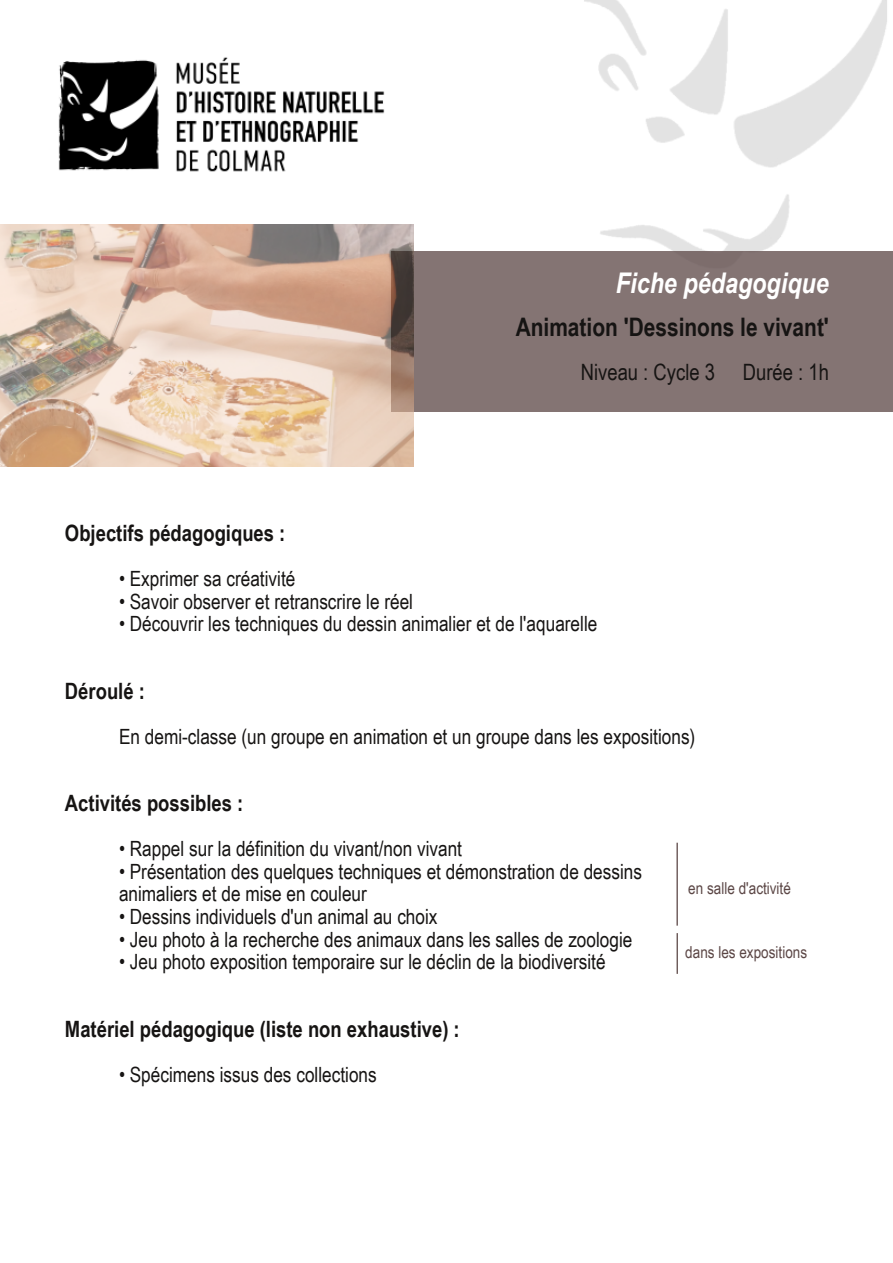
<style>
.page{position:relative;width:893px;height:1263px;background:#fff}
.page>*{position:absolute;margin:0;border:0;box-sizing:border-box;transform-origin:0 0}
.t1{font:italic 700 28.5px "Arial Narrow";color:#fff}
.t2{font:700 25.5px "Arial Narrow";color:#161413}
.t3{font:700 22.5px "Arial Narrow";color:#161413}
.t4{font:22.5px "Arial Narrow";color:#161413}
.t5{font:21px/22.5px "Arial Narrow";color:#161413}
.t6{font:16.5px "Arial Narrow";color:#5b4645}
</style>
<div class="page">
<img style="left:584px;top:0;width:303px;height:251px">
<div style="left:391px;top:251px;width:502px;height:161px;background:#847473"></div>
<img style="left:58px;top:57px;width:327px;height:115px">
<img style="left:0;top:224px;width:413px;height:243px">
<hr style="left:676px;top:843px;width:2px;height:83px;background:#5b4645">
<hr style="left:677px;top:933px;width:1px;height:41px;background:#5b4645">
<h1 class="t1" style="left:616px;top:266px;width:214px">Fiche pédagogique</h1>
<p class="t2" style="left:516px;top:312px;width:315px">Animation 'Dessinons le vivant'</p>
<p class="t4" style="left:581px;top:359px;width:250px">Niveau : Cycle 3 Durée : 1h</p>
<p class="t3" style="left:65px;top:520px;width:222px">Objectifs pédagogiques :</p>
<p class="t5" style="left:119px;top:568px;width:178px">• Exprimer sa créativité</p>
<p class="t5" style="left:119px;top:590px;width:296px">• Savoir observer et retranscrire le réel</p>
<p class="t5" style="left:119px;top:613px;width:480px">• Découvrir les techniques du dessin animalier et de l'aquarelle</p>
<p class="t3" style="left:65px;top:678px;width:81px">Déroulé :</p>
<p class="t5" style="left:119px;top:725px;width:578px">En demi-classe (un groupe en animation et un groupe dans les expositions)</p>
<p class="t3" style="left:65px;top:790px;width:180px">Activités possibles :</p>
<p class="t5" style="left:119px;top:838px;width:345px">• Rappel sur la définition du vivant/non vivant</p>
<p class="t5" style="left:119px;top:860px;width:525px">• Présentation des quelques techniques et démonstration de dessins animaliers et de mise en couleur</p>
<p class="t5" style="left:119px;top:905px;width:320px">• Dessins individuels d'un animal au choix</p>
<p class="t5" style="left:119px;top:928px;width:515px">• Jeu photo à la recherche des animaux dans les salles de zoologie</p>
<p class="t5" style="left:119px;top:950px;width:488px">• Jeu photo exposition temporaire sur le déclin de la biodiversité</p>
<p class="t3" style="left:65px;top:1015px;width:396px">Matériel pédagogique (liste non exhaustive) :</p>
<p class="t5" style="left:119px;top:1063px;width:259px">• Spécimens issus des collections</p>
<p class="t6" style="left:688px;top:878px;width:104px">en salle d'activité</p>
<p class="t6" style="left:685px;top:942px;width:123px">dans les expositions</p>
</div>
